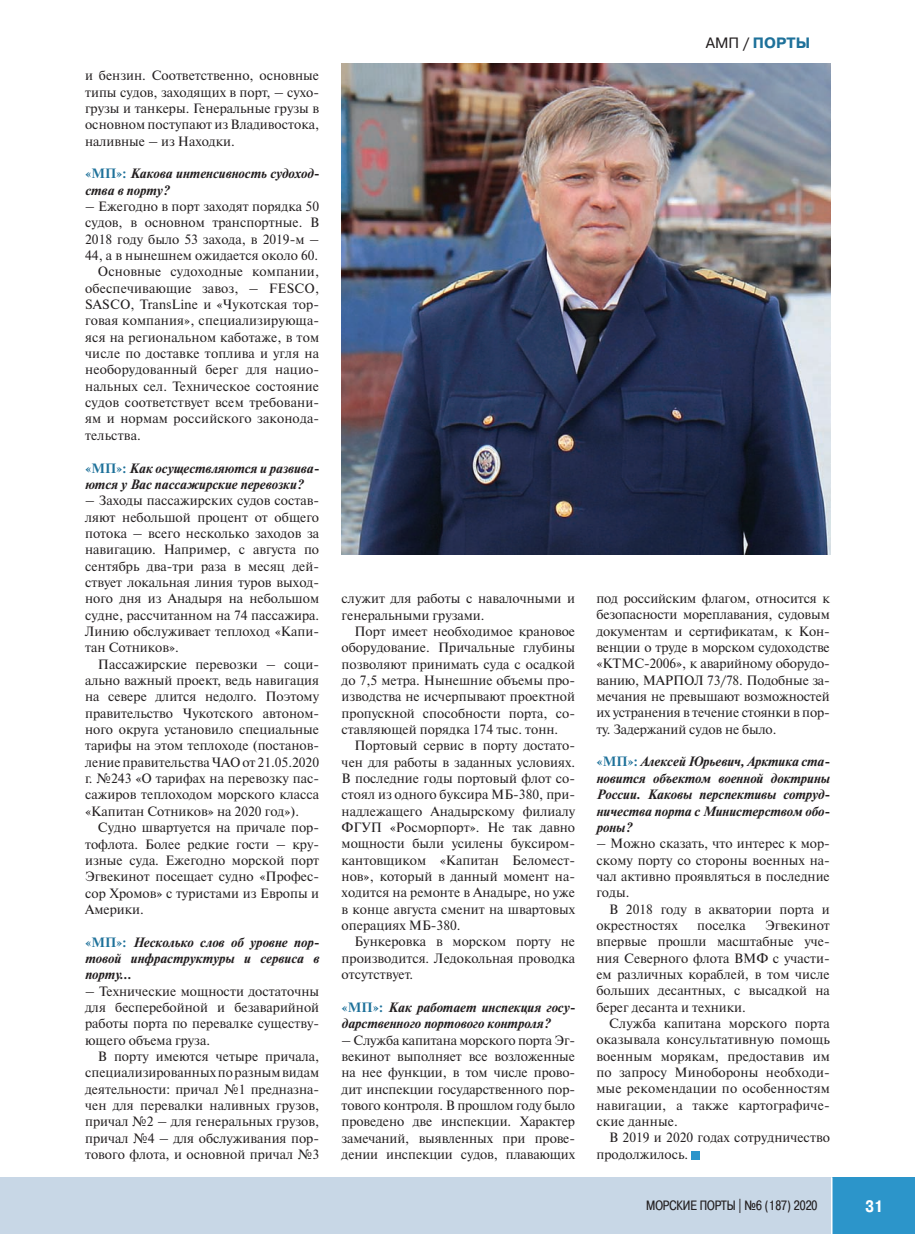
<style>
.page{position:relative;width:915px;height:1234px;background:#fff}
.page>*{position:absolute;margin:0;border:0;box-sizing:border-box;transform-origin:0 0}
.t1{font:700 16.5px "Pragmatica Cond C";color:#fff}
.t2{font:700 15px "Pragmatica C";color:#1e719a}
.t3{font:13.5px/16.4px "Newton C";color:#231f20;text-align:justify}
.t4{font:italic 700 13.5px/16.4px "Newton C";color:#231f20}
.t5{font:13.5px "Pragmatica Cond C";color:#231f20}
.s1{font-style:normal;color:#1e719a}
.s2{font-weight:400;color:#231f20}
.s3{color:#231f20}
</style>
<div class="page">
<div style="left:1px;top:1176px;width:913px;height:57px;background:#c8d7e6"></div>
<hr style="left:830px;top:1176px;width:2px;height:57px;background:#fff">
<div style="left:832px;top:1177px;width:82px;height:56px;background:#2c95ca"></div>
<hr style="left:0;top:1176px;width:2px;height:57px;background:#c8d7e6">
<div style="left:691px;top:1150px;width:8px;height:9px;background:#2c95ca"></div>
<img style="left:341px;top:64px;width:489px;height:490px">
<p class="t3" style="left:85px;top:67px;width:235px">и бензин. Соответственно, основные типы судов, заходящих в порт, – сухо&shy;грузы и танкеры. Генеральные грузы в основном поступают из Владивостока, наливные – из Находки.</p>
<p class="t4" style="left:85px;top:165px;width:235px"><span class="s1">«МП»:</span> Какова интенсивность судоход&shy;ства в порту?</p>
<p class="t3" style="left:85px;top:198px;width:235px">– Ежегодно в порт заходят порядка 50</p>
<p class="t3" style="left:85px;top:214px;width:235px">судов, в основном транспортные. В</p>
<p class="t3" style="left:85px;top:231px;width:235px">2018 году было 53 захода, в 2019-м –</p>
<p class="t3" style="left:85px;top:247px;width:235px">44, а в нынешнем ожидается около 60.</p>
<p class="t3" style="left:98px;top:263px;width:223px">Основные судоходные компании,</p>
<p class="t3" style="left:85px;top:280px;width:235px">обеспечивающие завоз, – FESCO,</p>
<p class="t3" style="left:85px;top:296px;width:235px">SASCO, TransLine и «Чукотская тор-</p>
<p class="t3" style="left:85px;top:312px;width:235px">говая компания», специализирующа-</p>
<p class="t3" style="left:85px;top:329px;width:235px">яся на региональном каботаже, в том</p>
<p class="t3" style="left:85px;top:345px;width:235px">числе по доставке топлива и угля на</p>
<p class="t3" style="left:85px;top:361px;width:235px">необорудованный берег для нацио-</p>
<p class="t3" style="left:85px;top:378px;width:235px">нальных сел. Техническое состояние</p>
<p class="t3" style="left:85px;top:394px;width:235px">судов соответствует всем требовани-</p>
<p class="t3" style="left:85px;top:410px;width:235px">ям и нормам российского законода-</p>
<p class="t3" style="left:85px;top:427px;width:57px">тельства.</p>
<p class="t4" style="left:85px;top:459px;width:235px"><span class="s1">«МП»:</span> Как осуществляются и развива&shy;ются у Вас пассажирские перевозки?</p>
<p class="t3" style="left:85px;top:492px;width:235px">– Заходы пассажирских судов состав&shy;ляют небольшой процент от общего потока – всего несколько заходов за навигацию. Например, с августа по сентябрь два-три раза в месяц дей&shy;ствует локальная линия туров выход&shy;ного дня из Анадыря на небольшом судне, рассчитанном на 74 пассажира.<br>Линию обслуживает теплоход «Капи&shy;тан Сотников».</p>
<p class="t3" style="left:85px;top:655px;width:235px;text-indent:13px">Пассажирские перевозки – соци&shy;ально важный проект, ведь навигация на севере длится недолго. Поэтому правительство Чукотского автоном&shy;ного округа установило специальные тарифы на этом теплоходе (постанов&shy;ление правительства ЧАО от 21.05.2020 г. №243 «О тарифах на перевозку пас&shy;сажиров теплоходом морского класса «Капитан Сотников» на 2020 год»).</p>
<p class="t3" style="left:85px;top:819px;width:235px;text-indent:13px">Судно швартуется на причале пор&shy;тофлота. Более редкие гости – кру&shy;изные суда. Ежегодно морской порт Эгвекинот посещает судно «Профес&shy;сор Хромов» с туристами из Европы и Америки.</p>
<p class="t4" style="left:85px;top:933px;width:235px;text-align:justify"><span class="s1">«МП»:</span> Несколько слов об уровне пор&shy;товой инфраструктуры и сервиса в порту...</p>
<p class="t3" style="left:85px;top:982px;width:235px">– Технические мощности достаточны для бесперебойной и безаварийной работы порта по перевалке существу&shy;ющего объема груза.</p>
<p class="t3" style="left:85px;top:1048px;width:235px;text-indent:13px">В порту имеются четыре причала, специализированных по разным видам деятельности: причал №1 предназна&shy;чен для перевалки наливных грузов, причал №2 – для генеральных грузов, причал №4 – для обслуживания пор&shy;тового флота, и основной причал №3</p>
<p class="t2" style="left:705px;top:35px;width:106px"><span class="s2">АМП</span> <span class="s3">/</span> порты</p>
<p class="t3" style="left:341px;top:590px;width:235px">служит для работы с навалочными и генеральными грузами.</p>
<p class="t3" style="left:341px;top:623px;width:235px;text-indent:13px">Порт имеет необходимое крановое оборудование. Причальные глубины позволяют принимать суда с осадкой до 7,5 метра. Нынешние объемы про&shy;изводства не исчерпывают проектной пропускной способности порта, со&shy;ставляющей порядка 174 тыс. тонн.</p>
<p class="t3" style="left:341px;top:737px;width:235px;text-indent:13px">Портовый сервис в порту достато&shy;чен для работы в заданных условиях.<br>В последние годы портовый флот со&shy;стоял из одного буксира МБ-380, при&shy;надлежащего Анадырскому филиалу ФГУП «Росморпорт». Не так давно мощности были усилены буксиром&shy;кантовщиком «Капитан Беломест&shy;нов», который в данный момент на&shy;ходится на ремонте в Анадыре, но уже в конце августа сменит на швартовых операциях МБ-380.</p>
<p class="t3" style="left:341px;top:933px;width:235px;text-indent:13px">Бункеровка в морском порту не производится. Ледокольная проводка отсутствует.</p>
<p class="t4" style="left:341px;top:998px;width:235px"><span class="s1">«МП»:</span> Как работает инспекция госу&shy;дарственного портового контроля?</p>
<p class="t3" style="left:341px;top:1031px;width:235px">– Служба капитана морского порта Эг&shy;векинот выполняет все возложенные на нее функции, в том числе прово&shy;дит инспекции государственного пор&shy;тового контроля. В прошлом году было проведено две инспекции. Характер замечаний, выявленных при прове&shy;дении инспекции судов, плавающих</p>
<p class="t3" style="left:596px;top:590px;width:235px">под российским флагом, относится к безопасности мореплавания, судовым документам и сертификатам, к Кон&shy;венции о труде в морском судоходстве «КТМС-2006», к аварийному оборудо&shy;ванию, МАРПОЛ 73/78. Подобные за&shy;мечания не превышают возможностей их устранения в течение стоянки в пор&shy;ту. Задержаний судов не было.</p>
<p class="t4" style="left:596px;top:753px;width:235px;text-align:justify"><span class="s1">«МП»:</span> Алексей Юрьевич, Арктика ста&shy;новится объектом военной доктрины России. Каковы перспективы сотруд&shy;ничества порта с Министерством обо&shy;роны?</p>
<p class="t3" style="left:596px;top:835px;width:235px">– Можно сказать, что интерес к мор&shy;скому порту со стороны военных на&shy;чал активно проявляться в последние годы.</p>
<p class="t3" style="left:596px;top:900px;width:235px;text-indent:13px">В 2018 году в акватории порта и окрестностях</p>
<p class="t3" style="left:596px;top:917px;width:235px;text-indent:169px">Эгвекинот впервые прошли масштабные уче&shy;ния Северного флота ВМФ с участи&shy;ем различных кораблей, в том числе больших десантных, с высадкой на берег десанта и техники.</p>
<p class="t3" style="left:596px;top:1015px;width:235px;text-indent:13px">Служба капитана морского порта оказывала консультативную помощь военным морякам, предоставив им по запросу Минобороны необходи&shy;мые рекомендации по особенностям навигации, а также картографиче&shy;ские данные.</p>
<p class="t3" style="left:596px;top:1129px;width:235px;text-indent:13px">В 2019 и 2020 годах сотрудничество продолжилось.</p>
<p class="t3" style="left:697px;top:917px;width:50px">поселка</p>
<p class="t5" style="left:646px;top:1197px;width:173px">морские порты | №6 (187) 2020</p>
<p class="t1" style="left:865px;top:1197px;width:20px">31</p>
</div>
